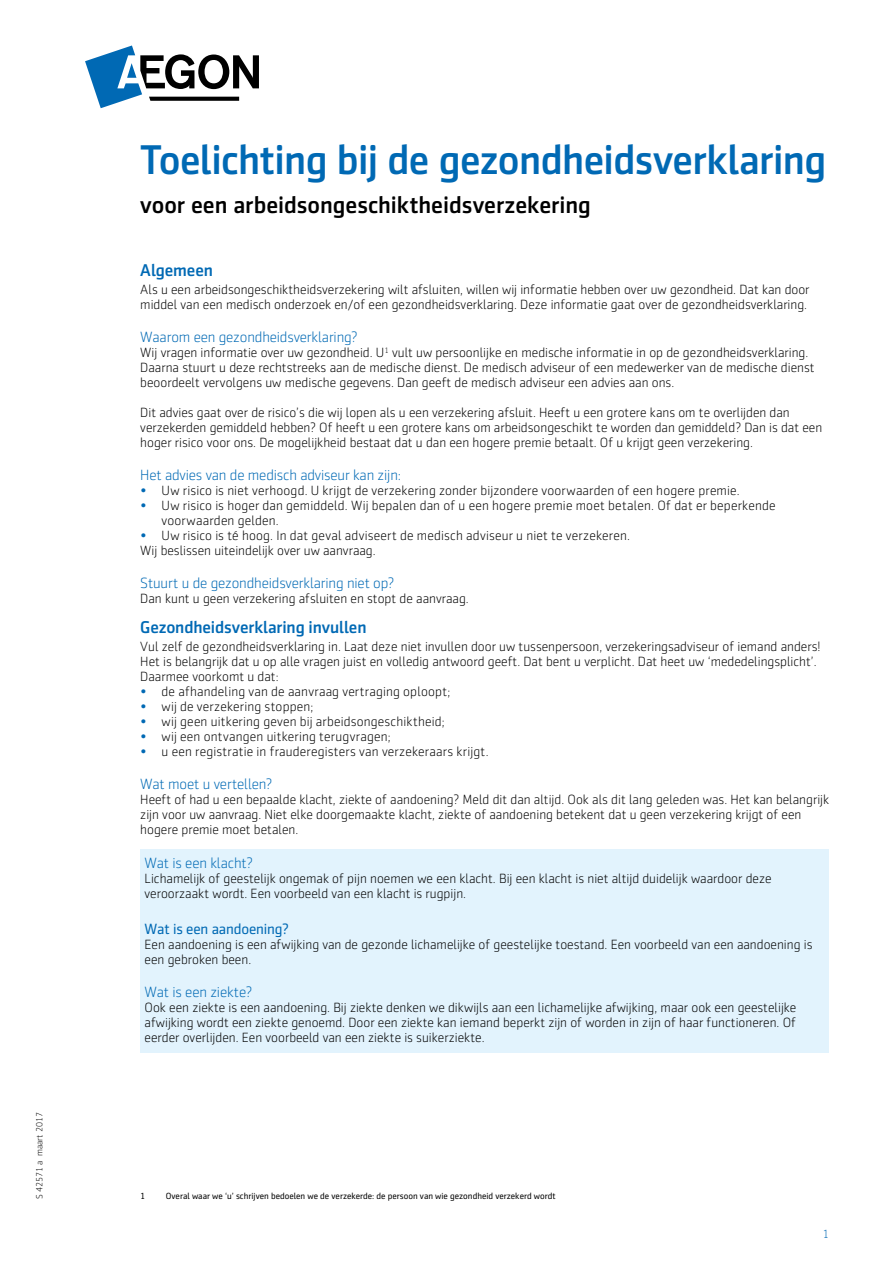
<style>
.page{position:relative;width:893px;height:1263px;background:#fff}
.page>*{position:absolute;margin:0;border:0;box-sizing:border-box;transform-origin:0 0}
.KOP_titel_formuliern{font:500 42px "Sentico Sans DT";letter-spacing:-.015em;color:#0069b4}
.KOP_productnaam{font:500 24px "Sentico Sans DT";color:#000}
.KOP_tussenkop{font:500 17.25px "Sentico Sans DT";letter-spacing:-.005em;color:#0069b4}
.KOP_alinea_kopje{font:300 15px "Sentico Sans DT";letter-spacing:-.01em;color:#0069b4}
.TEKST_body_lezen{font:15px "Sentico Sans DT";letter-spacing:-.01em;color:#0069b4}
.TEKST_body_lezen-2{font:300 13.5px/15px "Sentico Sans DT";color:#000}
.t1{font:300 12px "Sentico Sans DT";color:#0069b4}
.TEKST_disclaimer{font:9px "Sentico Sans DT";color:#000}
.t2{font:300 9px "Sentico Sans DT";color:#000}
.s1{color:#0069b4}
</style>
<div class="page">
<svg style="left:85px;top:45px;width:174px;height:63px"></svg>
<div style="left:140px;top:849px;width:689px;height:30px;background:#e2f3fd"></div>
<div style="left:140px;top:867px;width:689px;height:42px;background:#e2f3fd"></div>
<div style="left:140px;top:897px;width:689px;height:30px;background:#e2f3fd"></div>
<div style="left:140px;top:915px;width:689px;height:30px;background:#e2f3fd"></div>
<div style="left:140px;top:933px;width:689px;height:42px;background:#e2f3fd"></div>
<div style="left:140px;top:963px;width:689px;height:27px;background:#e2f3fd"></div>
<div style="left:140px;top:978px;width:689px;height:30px;background:#e2f3fd"></div>
<div style="left:140px;top:996px;width:689px;height:57px;background:#e2f3fd"></div>
<p class="t2" style="left:35px;top:1199px;width:88px;rotate:-90deg">S 42571 a maart 2017</p>
<p class="KOP_titel_formuliern" style="left:140px;top:137px;width:688px">Toelichting bij de gezondheidsverklaring</p>
<p class="KOP_productnaam" style="left:140px;top:192px;width:452px">voor een arbeidsongeschiktheidsverzekering</p>
<p class="KOP_tussenkop" style="left:140px;top:261px;width:74px">Algemeen</p>
<p class="TEKST_body_lezen-2" style="left:140px;top:282px;width:671px">Als u een arbeidsongeschiktheidsverzekering wilt afsluiten, willen wij informatie hebben over uw gezondheid. Dat kan door middel van een medisch onderzoek en/of een gezondheidsverklaring. Deze informatie gaat over de gezondheidsverklaring.</p>
<p class="KOP_alinea_kopje" style="left:140px;top:329px;width:219px">Waarom een gezondheidsverklaring?</p>
<p class="TEKST_body_lezen-2" style="left:140px;top:345px;width:676px">Wij vragen informatie over uw gezondheid. U<sup>1</sup> vult uw persoonlijke en medische informatie in op de gezondheidsverklaring.<br>Daarna stuurt u deze rechtstreeks aan de medische dienst. De medisch adviseur of een medewerker van de medische dienst beoordeelt vervolgens uw medische gegevens. Dan geeft de medisch adviseur een advies aan ons.</p>
<p class="TEKST_body_lezen-2" style="left:140px;top:405px;width:683px">Dit advies gaat over de risico’s die wij lopen als u een verzekering afsluit. Heeft u een grotere kans om te overlijden dan verzekerden gemiddeld hebben? Of heeft u een grotere kans om arbeidsongeschikt te worden dan gemiddeld? Dan is dat een hoger risico voor ons. De mogelijkheid bestaat dat u dan een hogere premie betaalt. Of u krijgt geen verzekering.</p>
<p class="KOP_alinea_kopje" style="left:140px;top:467px;width:262px">Het advies van de medisch adviseur kan zijn:</p>
<p class="TEKST_body_lezen-2" style="left:140px;top:483px;width:601px"><span class="s1">•</span> Uw risico is niet verhoogd. U krijgt de verzekering zonder bijzondere voorwaarden of een hogere premie.</p>
<p class="TEKST_body_lezen-2" style="left:162px;top:498px;width:616px;text-indent:-21px"><span class="s1">•</span> Uw risico is hoger dan gemiddeld. Wij bepalen dan of u een hogere premie moet betalen. Of dat er beperkende voorwaarden gelden.</p>
<p class="TEKST_body_lezen-2" style="left:140px;top:528px;width:491px"><span class="s1">•</span> Uw risico is té hoog. In dat geval adviseert de medisch adviseur u niet te verzekeren.</p>
<p class="TEKST_body_lezen-2" style="left:140px;top:543px;width:237px">Wij beslissen uiteindelijk over uw aanvraag.</p>
<p class="KOP_alinea_kopje" style="left:140px;top:575px;width:256px">Stuurt u de gezondheidsverklaring niet op?</p>
<p class="TEKST_body_lezen-2" style="left:140px;top:591px;width:330px">Dan kunt u geen verzekering afsluiten en stopt de aanvraag.</p>
<p class="KOP_tussenkop" style="left:140px;top:618px;width:228px">Gezondheidsverklaring invullen</p>
<p class="TEKST_body_lezen-2" style="left:140px;top:639px;width:682px">Vul zelf de gezondheidsverklaring in. Laat deze niet invullen door uw tussenpersoon, verzekeringsadviseur of iemand anders!<br>Het is belangrijk dat u op alle vragen juist en volledig antwoord geeft. Dat bent u verplicht. Dat heet uw ‘mededelingsplicht’.<br>Daarmee voorkomt u dat:</p>
<p class="TEKST_body_lezen-2" style="left:140px;top:684px;width:311px"><span class="s1">•</span> de afhandeling van de aanvraag vertraging oploopt;</p>
<p class="TEKST_body_lezen-2" style="left:140px;top:699px;width:175px"><span class="s1">•</span> wij de verzekering stoppen;</p>
<p class="TEKST_body_lezen-2" style="left:140px;top:714px;width:306px"><span class="s1">•</span> wij geen uitkering geven bij arbeidsongeschiktheid;</p>
<p class="TEKST_body_lezen-2" style="left:140px;top:729px;width:252px"><span class="s1">•</span> wij een ontvangen uitkering terugvragen;</p>
<p class="TEKST_body_lezen-2" style="left:140px;top:744px;width:350px"><span class="s1">•</span> u een registratie in frauderegisters van verzekeraars krijgt.</p>
<p class="KOP_alinea_kopje" style="left:140px;top:776px;width:134px">Wat moet u vertellen?</p>
<p class="TEKST_body_lezen-2" style="left:140px;top:792px;width:690px">Heeft of had u een bepaalde klacht, ziekte of aandoening? Meld dit dan altijd. Ook als dit lang geleden was. Het kan belangrijk zijn voor uw aanvraag. Niet elke doorgemaakte klacht, ziekte of aandoening betekent dat u geen verzekering krijgt of een hogere premie moet betalen.</p>
<p class="KOP_alinea_kopje" style="left:145px;top:854px;width:110px">Wat is een klacht?</p>
<p class="TEKST_body_lezen-2" style="left:145px;top:870px;width:628px">Lichamelijk of geestelijk ongemak of pijn noemen we een klacht. Bij een klacht is niet altijd duidelijk waardoor deze veroorzaakt wordt. Een voorbeeld van een klacht is rugpijn.</p>
<p class="TEKST_body_lezen" style="left:145px;top:920px;width:146px">Wat is een aandoening?</p>
<p class="TEKST_body_lezen-2" style="left:145px;top:936px;width:669px">Een aandoening is een afwijking van de gezonde lichamelijke of geestelijke toestand. Een voorbeeld van een aandoening is een gebroken been.</p>
<p class="KOP_alinea_kopje" style="left:145px;top:983px;width:109px">Wat is een ziekte?</p>
<p class="TEKST_body_lezen-2" style="left:145px;top:999px;width:653px;text-align:justify">Ook een ziekte is een aandoening. Bij ziekte denken we dikwijls aan een lichamelijke afwijking, maar ook een geestelijke afwijking wordt een ziekte genoemd. Door een ziekte kan iemand beperkt zijn of worden in zijn of haar functioneren. Of eerder overlijden. Een voorbeeld van een ziekte is suikerziekte.</p>
<p class="TEKST_disclaimer" style="left:140px;top:1191px;width:7px">1</p>
<p class="TEKST_disclaimer" style="left:166px;top:1191px;width:391px">Overal waar we ‘u’ schrijven bedoelen we de verzekerde: de persoon van wie gezondheid verzekerd wordt</p>
<p class="t1" style="left:822px;top:1227px;width:8px">1</p>
</div>
